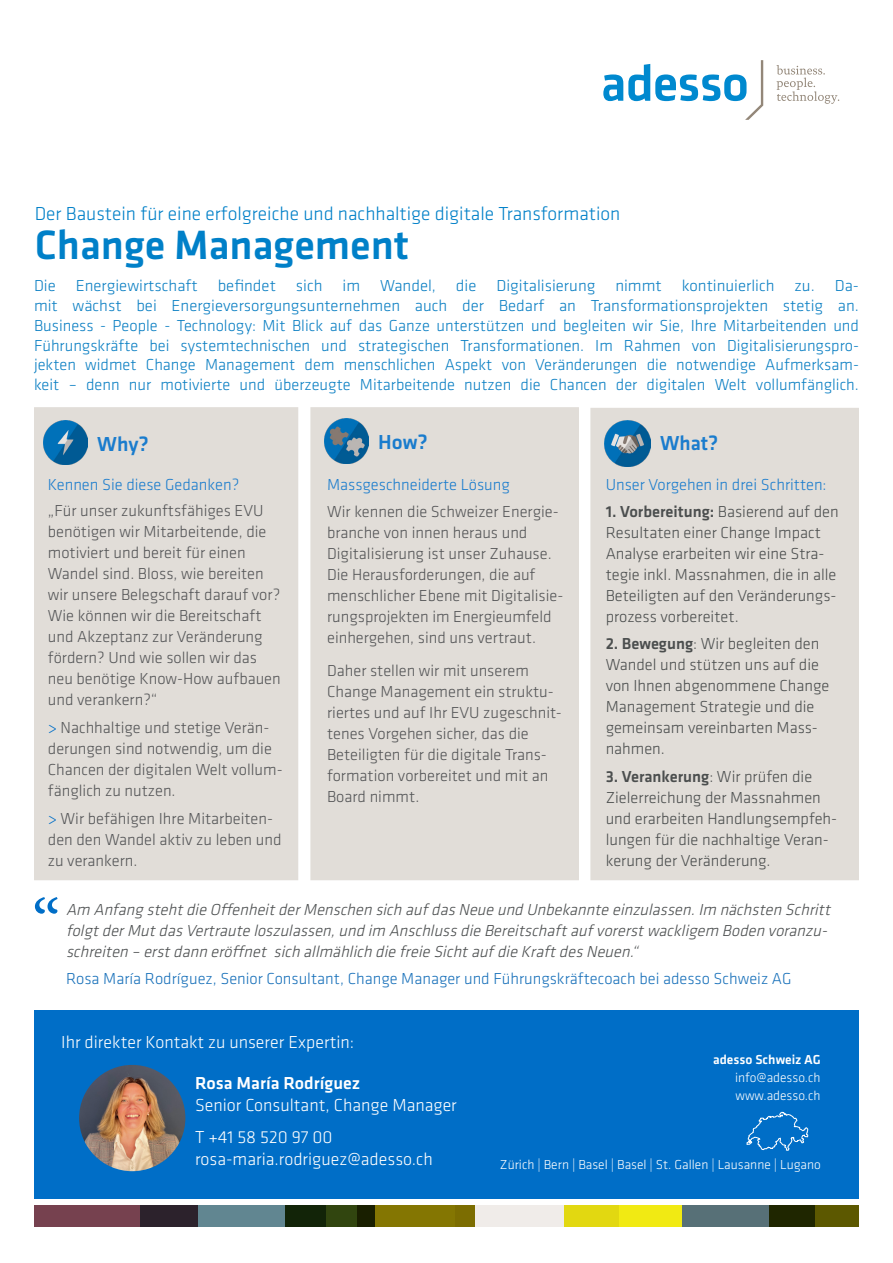
<style>
.page{position:relative;width:893px;height:1263px;background:#fff}
.page>*{position:absolute;margin:0;border:0;box-sizing:border-box;transform-origin:0 0}
.t1{font:72px "Minion Pro";color:#006ec7}
.t2{font:500 42.45px "Klavika";color:#0080c8}
.t3{font:500 21px "Klavika";color:#1a7ccd}
.t4{font:300 19.5px "Klavika";color:#0080c8}
.t5{font:300 18px "Klavika";color:#fff}
.t6{font:500 18px "Klavika";color:#fff}
.t7{font:300 16.5px/21px "Klavika";color:#545557}
.t8{font:300 16.5px/19.8px "Klavika";color:#0b7fc3}
.t9{font:300 16.5px/21px "Klavika";color:#4b4e4e}
.t10{font:italic 300 16.5px/21px "Klavika";color:#4b4e4f}
.t11{font:300 16.5px "Klavika";color:#1971ba}
.t12{font:300 16.5px "Klavika";color:#1a7ccd}
.t13{font:300 13.5px "Klavika";color:#fff}
.t14{font:500 13.5px "Klavika";color:#fff}
.s1{color:#006ec7}
.s2{font-weight:500}
</style>
<div class="page">
<svg style="left:603px;top:60px;width:160px;height:60px"></svg>
<svg style="left:776px;top:65px;width:63px;height:39px"></svg>
<div style="left:34px;top:1205px;width:163px;height:22px;background:#76414f"></div>
<div style="left:286px;top:1205px;width:89px;height:22px;background:#31450f"></div>
<svg style="left:140px;top:1205px;width:186px;height:22px;background:#3f5153"></svg>
<div style="left:770px;top:1205px;width:89px;height:22px;background:#5c5800"></div>
<div style="left:455px;top:1205px;width:164px;height:22px;background:#f0ece9"></div>
<div style="left:564px;top:1205px;width:118px;height:22px;background:linear-gradient(to right,#dfd411,#f5ef14)"></div>
<div style="left:357px;top:1205px;width:118px;height:22px;background:#847602"></div>
<svg style="left:682px;top:1205px;width:132px;height:22px;background:#43564e"></svg>
<div style="left:34px;top:407px;width:264px;height:473px;background:#e1ddd8"></div>
<div style="left:310px;top:407px;width:269px;height:473px;background:#e1ddd8;border:2px solid #e1ddd8"></div>
<div style="left:590px;top:408px;width:269px;height:472px;background:#e1ddd8;border:2px solid #e1ddd8"></div>
<img style="left:324px;top:419px;width:44px;height:44px">
<img style="left:43px;top:420px;width:44px;height:45px">
<img style="left:605px;top:421px;width:46px;height:46px">
<div style="left:34px;top:1010px;width:825px;height:188px;background:#006ec7"></div>
<img style="left:79px;top:1065px;width:106px;height:106px;border-radius:53px">
<svg style="left:746px;top:1111px;width:62px;height:40px"></svg>
<p class="t4" style="left:35px;top:202px;width:587px">Der Baustein für eine erfolgreiche und nachhaltige digitale Transformation</p>
<p class="t2" style="left:35px;top:217px;width:376px">Change Management</p>
<p class="t8" style="left:34px;top:276px;width:826px">Die Energiewirtschaft befindet sich im Wandel, die Digitalisierung nimmt kontinuierlich zu. Da&shy;mit wächst bei Energieversorgungsunternehmen auch der Bedarf an Transformationsprojekten stetig an.</p>
<p class="t8" style="left:34px;top:315px;width:826px;text-align:justify">Business - People - Technology: Mit Blick auf das Ganze unterstützen und begleiten wir Sie, Ihre Mitarbeitenden und Führungskräfte bei systemtechnischen und strategischen Transformationen. Im Rahmen von Digitalisierungspro&shy;jekten widmet Change Management dem menschlichen Aspekt von Veränderungen die notwendige Aufmerksam&shy;keit – denn nur motivierte und überzeugte Mitarbeitende nutzen die Chancen der digitalen Welt vollumfänglich.</p>
<p class="t3" style="left:97px;top:429px;width:53px">Why?</p>
<p class="t3" style="left:378px;top:427px;width:51px">How?</p>
<p class="t3" style="left:660px;top:429px;width:60px">What?</p>
<p class="t12" style="left:48px;top:475px;width:193px">Kennen Sie diese Gedanken?</p>
<p class="t7" style="left:48px;top:500px;width:234px">„Für unser zukunftsfähiges EVU benötigen wir Mitarbeitende, die motiviert und bereit für einen<br>Wandel sind. Bloss, wie bereiten wir unsere Belegschaft darauf vor?<br>Wie können wir die Bereitschaft und Akzeptanz zur Veränderung fördern? Und wie sollen wir das neu benötige Know-How aufbauen und verankern?“</p>
<p class="t7" style="left:48px;top:717px;width:236px"><span class="s1">&gt;</span> Nachhaltige und stetige Verän&shy;derungen sind notwendig, um die<br>Chancen der digitalen Welt vollum&shy;fänglich zu nutzen.</p>
<p class="t7" style="left:48px;top:808px;width:235px"><span class="s1">&gt;</span> Wir befähigen Ihre Mitarbeiten&shy;den den Wandel aktiv zu leben und zu verankern.</p>
<p class="t12" style="left:327px;top:475px;width:184px">Massgeschneiderte Lösung</p>
<p class="t7" style="left:327px;top:500px;width:238px">Wir kennen die Schweizer Energie&shy;branche von innen heraus und Digitalisierung ist unser Zuhause.<br>Die Herausforderungen, die auf menschlicher Ebene mit Digitalisie&shy;rungsprojekten im Energieumfeld einhergehen, sind uns vertraut.</p>
<p class="t7" style="left:327px;top:660px;width:236px">Daher stellen wir mit unserem<br>Change Management ein struktu&shy;riertes und auf Ihr EVU zugeschnit&shy;tenes Vorgehen sicher, das die<br>Beteiligten für die digitale Trans&shy;formation vorbereitet und mit an<br>Board nimmt.</p>
<p class="t12" style="left:606px;top:475px;width:222px">Unser Vorgehen in drei Schritten:</p>
<p class="t9" style="left:606px;top:500px;width:235px"><span class="s2">1. Vorbereitung:</span> Basierend auf den<br>Resultaten einer Change Impact<br>Analyse erarbeiten wir eine Stra&shy;tegie inkl. Massnahmen, die in alle<br>Beteiligten auf den Veränderungs&shy;prozess vorbereitet.</p>
<p class="t9" style="left:606px;top:633px;width:225px"><span class="s2">2. Bewegung</span>: Wir begleiten den<br>Wandel und stützen uns auf die von Ihnen abgenommene Change<br>Management Strategie und die gemeinsam vereinbarten Mass&shy;nahmen.</p>
<p class="t9" style="left:606px;top:766px;width:233px"><span class="s2">3. Verankerung</span>: Wir prüfen die<br>Zielerreichung der Massnahmen und erarbeiten Handlungsempfeh&shy;lungen für die nachhaltige Veran&shy;kerung der Veränderung.</p>
<p class="t1" style="left:32px;top:877px;width:30px">“</p>
<p class="t10" style="left:66px;top:899px;width:770px">Am Anfang stehtdie OffenheitderMenschen sich aufdasNeue und Unbekannte einzulassen.Im nächsten Schritt folgtderMutdasVertraute loszulassen,und im Anschlussdie Bereitschaftaufvorerstwackligem Boden voranzu&shy;schreiten – erstdann eröffnet sich allmählich die freie Sichtaufdie KraftdesNeuen.“</p>
<p class="t11" style="left:66px;top:969px;width:727px">Rosa María Rodríguez, Senior Consultant, Change Manager und Führungskräftecoach bei adesso Schweiz AG</p>
<p class="t5" style="left:61px;top:1031px;width:294px">Ihr direkter Kontakt zu unserer Expertin:</p>
<p class="t6" style="left:195px;top:1070px;width:167px">Rosa María Rodríguez</p>
<p class="t5" style="left:195px;top:1094px;width:263px">Senior Consultant, Change Manager</p>
<p class="t5" style="left:195px;top:1126px;width:139px">T +41 58 520 97 00</p>
<p class="t5" style="left:195px;top:1148px;width:239px">rosa-maria.rodriguez@adesso.ch</p>
<p class="t14" style="left:713px;top:1050px;width:109px">adesso Schweiz AG</p>
<p class="t13" style="left:735px;top:1069px;width:87px">info@adesso.ch</p>
<p class="t13" style="left:735px;top:1087px;width:87px">www.adesso.ch</p>
<p class="t13" style="left:500px;top:1156px;width:322px">Zürich | Bern | Basel | Basel | St. Gallen | Lausanne | Lugano</p>
</div>
